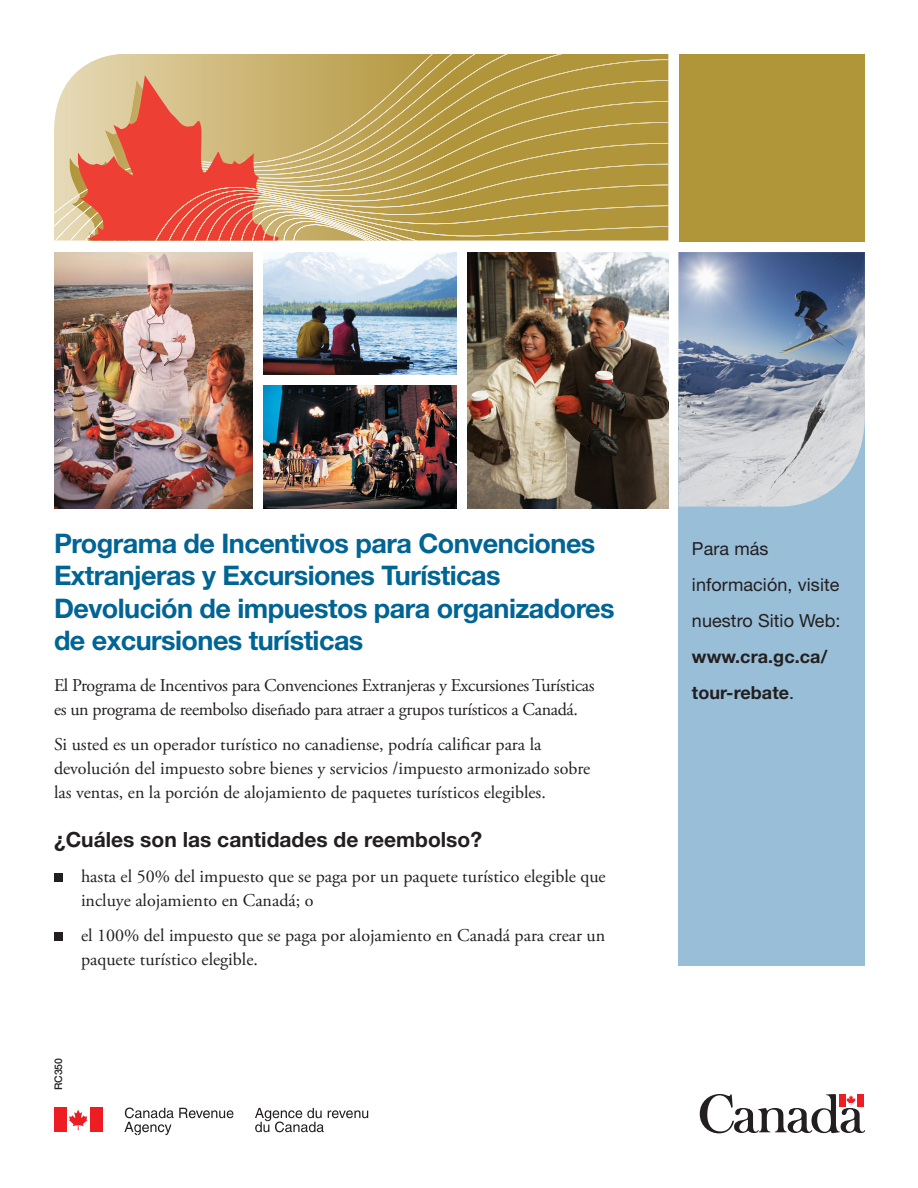
<style>
.page{position:relative;width:918px;height:1188px;background:#fff}
.page>*{position:absolute;margin:0;border:0;box-sizing:border-box;transform-origin:0 0}
.t1{font:700 27px/32.4px "Helvetica Neue";letter-spacing:-.02em;color:#006494}
.t2{font:700 21px "Helvetica Neue";color:#231f20}
.t3{font:18px/24px "Adobe Garamond Pro";color:#231f20}
.t4{font:18px/24px "Adobe Garamond Pro";letter-spacing:-.02em;color:#231f20}
.t5{font:18px/36px "Helvetica Neue";letter-spacing:.005em;color:#231f20}
.t6{font:700 18px/36px "Helvetica Neue";letter-spacing:.005em;color:#231f20}
.t7{font:500 10.5px "Helvetica Neue";color:#231f20}
.s1{font-weight:400}
</style>
<div class="page">
<div style="left:678px;top:390px;width:187px;height:349px;background:#98bed8"></div>
<svg style="left:700px;top:1094px;width:165px;height:40px"></svg>
<svg style="left:55px;top:83px;width:12px;height:158px;background:#e7ddbd"></svg>
<svg style="left:85px;top:54px;width:477px;height:21px;background:#c9b373"></svg>
<svg style="left:100px;top:59px;width:568px;height:16px;background:#c1a95f"></svg>
<svg style="left:67px;top:75px;width:601px;height:166px;background:#c89758"></svg>
<img style="left:54px;top:252px;width:199px;height:256px">
<img style="left:468px;top:252px;width:200px;height:256px">
<img style="left:263px;top:252px;width:194px;height:123px">
<img style="left:263px;top:386px;width:194px;height:122px">
<img style="left:678px;top:252px;width:187px;height:255px">
<div style="left:679px;top:54px;width:186px;height:187px;background:#b19539"></div>
<svg style="left:124px;top:1108px;width:109px;height:27px"></svg>
<svg style="left:255px;top:1108px;width:113px;height:24px"></svg>
<div style="left:54px;top:1108px;width:12px;height:24px;background:#ee1d23"></div>
<svg style="left:69px;top:1110px;width:19px;height:20px"></svg>
<div style="left:90px;top:1108px;width:12px;height:24px;background:#ee1d23"></div>
<div style="left:54px;top:874px;width:8px;height:8px;background:#231f20"></div>
<div style="left:54px;top:933px;width:8px;height:8px;background:#231f20"></div>
<div style="left:678px;top:541px;width:187px;height:425px;background:#98bed8"></div>
<h1 class="t1" style="left:54px;top:527px;width:562px">Programa de Incentivos para Convenciones Extranjeras y Excursiones Turísticas Devolución de impuestos para organizadores de excursiones turísticas</h1>
<p class="t4" style="left:54px;top:674px;width:542px">El Programa de Incentivos para Convenciones Extranjeras y Excursiones Turísticas es un programa de reembolso diseñado para atraer a grupos turísticos a Canadá.</p>
<p class="t3" style="left:54px;top:732px;width:538px">Si usted es un operador turístico no canadiense, podría calificar para la devolución del impuesto sobre bienes y servicios /impuesto armonizado sobre las ventas, en la porción de alojamiento de paquetes turísticos elegibles.</p>
<p class="t2" style="left:54px;top:827px;width:430px">¿Cuáles son las cantidades de reembolso?</p>
<p class="t3" style="left:81px;top:865px;width:526px">hasta el 50% del impuesto que se paga por un paquete turístico elegible que incluye alojamiento en Canadá; o</p>
<p class="t3" style="left:81px;top:924px;width:526px">el 100% del impuesto que se paga por alojamiento en Canadá para crear un paquete turístico elegible.</p>
<p class="t7" style="left:52px;top:1090px;width:34px;rotate:-90deg">RC350</p>
<p class="t5" style="left:692px;top:531px;width:150px">Para más información, visite nuestro Sitio Web:</p>
<p class="t6" style="left:692px;top:639px;width:137px">www.cra.gc.ca/ tour-rebate<span class="s1">.</span></p>
</div>
